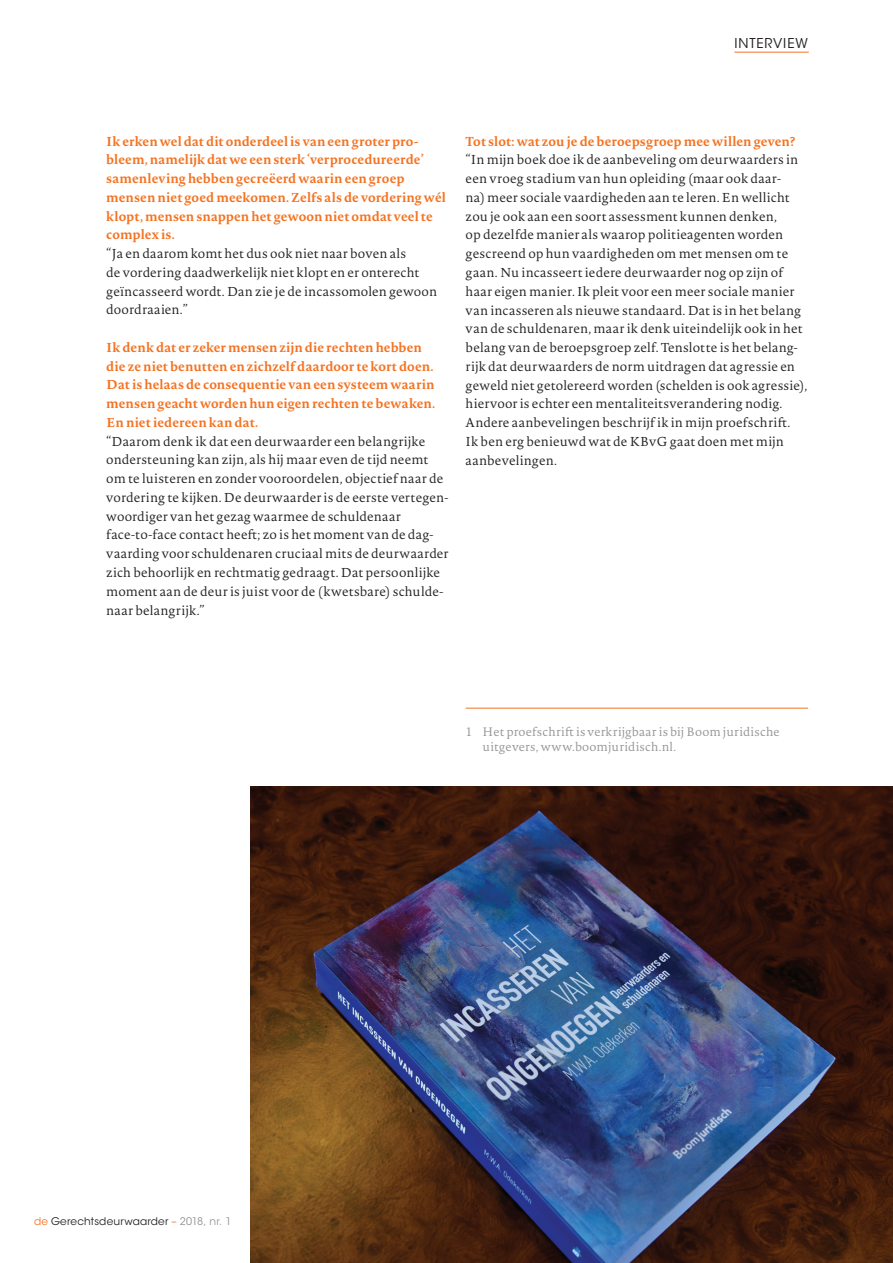
<style>
.page{position:relative;width:893px;height:1263px;background:#fff}
.page>*{position:absolute;margin:0;border:0;box-sizing:border-box;transform-origin:0 0}
.t1{font:13.5px "ITC Avant Garde Std";color:#231f20}
.t2{font:300 12.75px/18.8px "Novel Pro";letter-spacing:.01em;color:#231f20}
.t3{font:700 12.75px/18.8px "Novel Pro";color:#f47321}
.t4{font:300 12px/14.4px "Novel Pro";letter-spacing:.015em;color:#939598}
.t5{font:10.5px "ITC Avant Garde Std";letter-spacing:.02em;color:#231f20}
.s1{color:#f47321}
.s2{color:#939598}
</style>
<div class="page">
<hr style="left:734px;top:52px;width:75px;height:1px;background:#f47321">
<img style="left:251px;top:787px;width:642px;height:476px">
<hr style="left:466px;top:708px;width:342px;height:1px;background:#f47321">
<p class="t1" style="left:735px;top:34px;width:14px">Inter</p>
<p class="t1" style="left:773px;top:34px;width:36px">view</p>
<p class="t3" style="left:106px;top:131px;width:341px">Ik erken wel dat dit onderdeel is van een groter pro&shy;bleem, namelijk dat we een sterk ‘verprocedureerde’ samenleving hebben gecreëerd waarin een groep mensen niet goed meekomen. Zelfs als de vordering wél klopt, mensen snappen het gewoon niet omdat veel te complex is.</p>
<p class="t2" style="left:106px;top:244px;width:332px">“Ja en daarom komt het dus ook niet naar boven als<br>de vordering daadwerkelijk niet klopt en er onterecht geïncasseerd wordt. Dan zie je de incassomolen gewoon doordraaien.”</p>
<p class="t3" style="left:106px;top:337px;width:331px">Ik denk dat er zeker mensen zijn die rechten hebben die ze niet benutten en zichzelf daardoor te kort doen.<br>Dat is helaas de consequentie van een systeem waarin mensen geacht worden hun eigen rechten te bewaken.<br>En niet iedereen kan dat.</p>
<p class="t2" style="left:106px;top:431px;width:344px">“Daarom denk ik dat een deurwaarder een belangrijke ondersteuning kan zijn, als hij maar even de tijd neemt om te luisteren en zonder vooroordelen, objectief naar de vordering te kijken. De deurwaarder is de eerste vertegen&shy;woordiger van het gezag waarmee de schuldenaar face-to-face contact heeft; zo is het moment van de dag&shy;vaarding voor schuldenaren cruciaal mits de deurwaarder zich behoorlijk en rechtmatig gedraagt. Dat persoonlijke moment aan de deur is juist voor de (kwetsbare) schulde&shy;naar belangrijk.”</p>
<p class="t3" style="left:466px;top:131px;width:331px">Tot slot: wat zou je de beroepsgroep mee willen geven?</p>
<p class="t2" style="left:466px;top:150px;width:343px">“In mijn boek doe ik de aanbeveling om deurwaarders in een vroeg stadium van hun opleiding (maar ook daar-<br>na) meer sociale vaardigheden aan te leren. En wellicht zou je ook aan een soort assessment kunnen denken,<br>op dezelfde manier als waarop politieagenten worden gescreend op hun vaardigheden om met mensen om te gaan. Nu incasseert iedere deurwaarder nog op zijn of haar eigen manier. Ik pleit voor een meer sociale manier van incasseren als nieuwe standaard. Dat is in het belang van de schuldenaren, maar ik denk uiteindelijk ook in het belang van de beroepsgroep zelf. Tenslotte is het belang&shy;rijk dat deurwaarders de norm uitdragen dat agressie en geweld niet getolereerd worden (schelden is ook agressie), hiervoor is echter een mentaliteitsverandering nodig.<br>Andere aanbevelingen beschrijf ik in mijn proefschrift.<br>Ik ben erg benieuwd wat de KBvG gaat doen met mijn aanbevelingen.</p>
<p class="t4" style="left:483px;top:724px;width:299px;text-indent:-17px">1 Het proefschrift is verkrijgbaar is bij Boom juridische uitgevers, www.boomjuridisch.nl.</p>
<p class="t5" style="left:34px;top:1215px;width:199px"><span class="s1">de</span> Gerechtsdeurwaarder <span class="s1">–</span> <span class="s2">2018, nr. 1</span></p>
</div>
